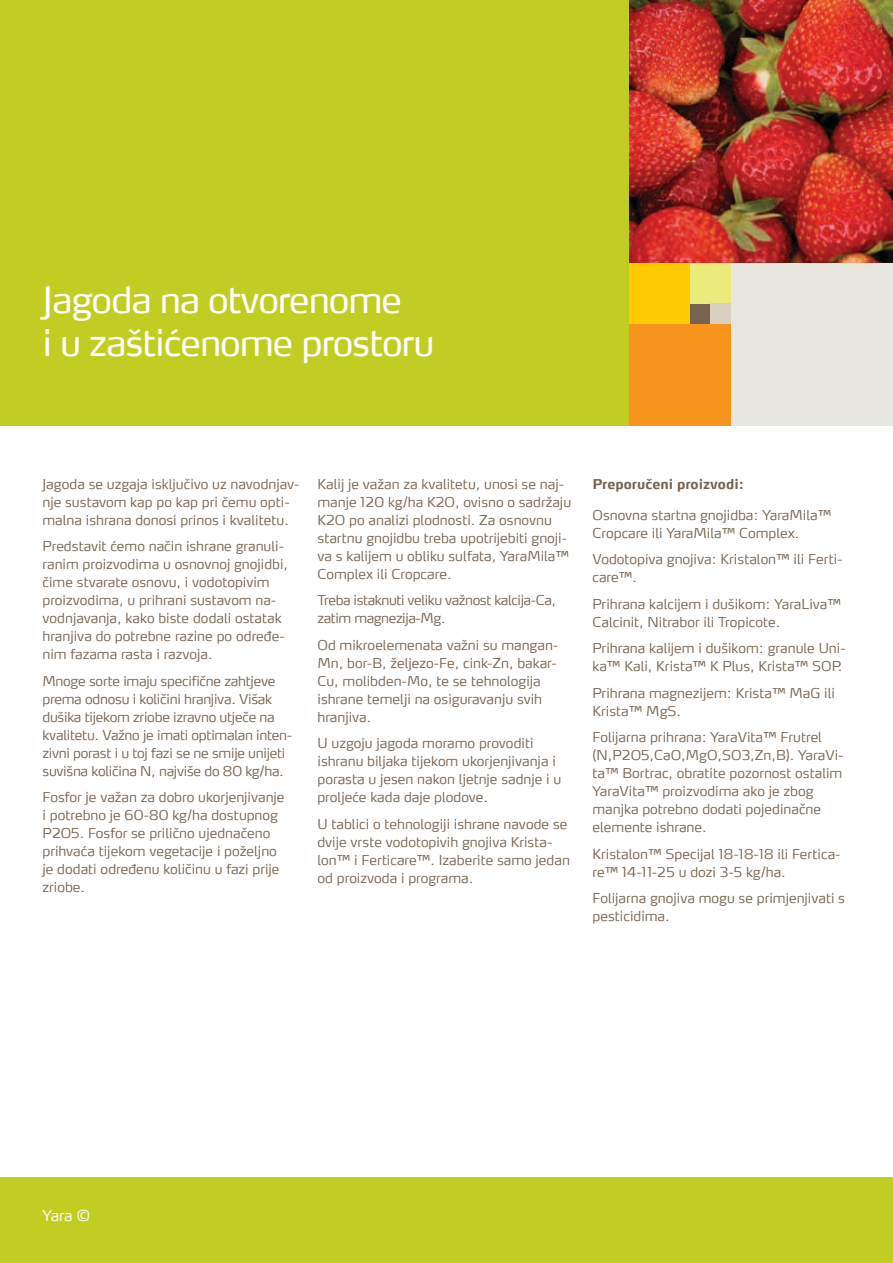
<style>
.page{position:relative;width:893px;height:1263px;background:#fff}
.page>*{position:absolute;margin:0;border:0;box-sizing:border-box;transform-origin:0 0}
.t1{font:36px/43.2px "Max CELF";letter-spacing:-.03em;color:#fff}
.t2{font:300 15px "Max CELF";color:#fff}
.t3{font:300 13.5px/18px "Max CELF";color:#77634f}
.t4{font:300 13.5px/18px "Max CELF";letter-spacing:-.02em;color:#77634f}
.t5{font:300 13.5px/18px "Max CELF";letter-spacing:-.03em;color:#77634f}
.t6{font:700 13.5px "Max CELF";color:#77634f}
</style>
<div class="page">
<div style="left:0;top:1178px;width:893px;height:85px;background:#c2cd23"></div>
<div style="left:0;top:0;width:640px;height:425px;background:#c2cd23"></div>
<img style="left:630px;top:0;width:263px;height:263px">
<div style="left:731px;top:263px;width:162px;height:162px;background:#e8e7de"></div>
<div style="left:690px;top:304px;width:21px;height:20px;background:#77634f"></div>
<div style="left:690px;top:263px;width:41px;height:41px;background:#ebeb7c"></div>
<div style="left:630px;top:263px;width:60px;height:61px;background:#ffcb04"></div>
<div style="left:630px;top:324px;width:101px;height:101px;background:#f7941d"></div>
<div style="left:711px;top:304px;width:20px;height:20px;background:#d9cfc3"></div>
<h1 class="t1" style="left:43px;top:277px;width:393px">Jagoda na otvorenome<br>i u zaštićenome prostoru</h1>
<p class="t3" style="left:43px;top:475px;width:259px">Jagoda se uzgaja isključivo uz navodnjav&shy;nje sustavom kap po kap pri čemu opti&shy;malna ishrana donosi prinos i kvalitetu.</p>
<p class="t3" style="left:43px;top:537px;width:247px">Predstavit ćemo način ishrane granuli&shy;ranim proizvodima u osnovnoj gnojidbi, čime stvarate osnovu, i vodotopivim proizvodima, u prihrani sustavom na&shy;vodnjavanja, kako biste dodali ostatak hranjiva do potrebne razine po određe&shy;nim fazama rasta i razvoja.</p>
<p class="t4" style="left:43px;top:672px;width:251px">Mnoge sorte imaju specifične zahtjeve prema odnosu i količini hranjiva. Višak dušika tijekom zriobe izravno utječe na kvalitetu. Važno je imati optimalan inten&shy;zivni porast i u toj fazi se ne smije unijeti suvišna količina N, najviše do 80 kg/ha.</p>
<p class="t3" style="left:43px;top:788px;width:244px">Fosfor je važan za dobro ukorjenjivanje i potrebno je 60-80 kg/ha dostupnog P2O5. Fosfor se prilično ujednačeno prihvaća tijekom vegetacije i poželjno je dodati određenu količinu u fazi prije zriobe.</p>
<p class="t3" style="left:317px;top:475px;width:255px">Kalij je važan za kvalitetu, unosi se naj&shy;manje 120 kg/ha K2O, ovisno o sadržaju K2O po analizi plodnosti. Za osnovnu startnu gnojidbu treba upotrijebiti gnoji&shy;va s kalijem u obliku sulfata, YaraMila™ Complex ili Cropcare.</p>
<p class="t5" style="left:317px;top:591px;width:240px">Treba istaknuti veliku važnost kalcija-Ca, zatim magnezija-Mg.</p>
<p class="t3" style="left:317px;top:635px;width:242px">Od mikroelemenata važni su mangan-<br>Mn, bor-B, željezo-Fe, cink-Zn, bakar-<br>Cu, molibden-Mo, te se tehnologija ishrane temelji na osiguravanju svih hranjiva.</p>
<p class="t3" style="left:317px;top:734px;width:245px">U uzgoju jagoda moramo provoditi ishranu biljaka tijekom ukorjenjivanja i porasta u jesen nakon ljetnje sadnje i u proljeće kada daje plodove.</p>
<p class="t3" style="left:317px;top:814px;width:254px">U tablici o tehnologiji ishrane navode se dvije vrste vodotopivih gnojiva Krista&shy;lon™ i Ferticare™. Izaberite samo jedan od proizvoda i programa.</p>
<p class="t6" style="left:592px;top:475px;width:153px">Preporučeni proizvodi:</p>
<p class="t3" style="left:592px;top:505px;width:240px">Osnovna startna gnojidba: YaraMila™<br>Cropcare ili YaraMila™ Complex.</p>
<p class="t3" style="left:592px;top:550px;width:252px">Vodotopiva gnojiva: Kristalon™ ili Ferti&shy;care™.</p>
<p class="t3" style="left:592px;top:594px;width:250px">Prihrana kalcijem i dušikom: YaraLiva™<br>Calcinit, Nitrabor ili Tropicote.</p>
<p class="t3" style="left:592px;top:639px;width:255px">Prihrana kalijem i dušikom: granule Uni&shy;ka™ Kali, Krista™ K Plus, Krista™ SOP.</p>
<p class="t3" style="left:592px;top:683px;width:244px">Prihrana magnezijem: Krista™ MaG ili<br>Krista™ MgS.</p>
<p class="t3" style="left:592px;top:728px;width:253px">Folijarna prihrana: YaraVita™ Frutrel (N,P2O5,CaO,MgO,SO3,Zn,B). YaraVi&shy;ta™ Bortrac, obratite pozornost ostalim YaraVita™ proizvodima ako je zbog manjka potrebno dodati pojedinačne elemente ishrane.</p>
<p class="t3" style="left:592px;top:844px;width:250px">Kristalon™ Specijal 18-18-18 ili Fertica&shy;re™ 14-11-25 u dozi 3-5 kg/ha.</p>
<p class="t3" style="left:592px;top:889px;width:254px">Folijarna gnojiva mogu se primjenjivati s pesticidima.</p>
<p class="t2" style="left:43px;top:1207px;width:49px">Yara ©</p>
</div>
